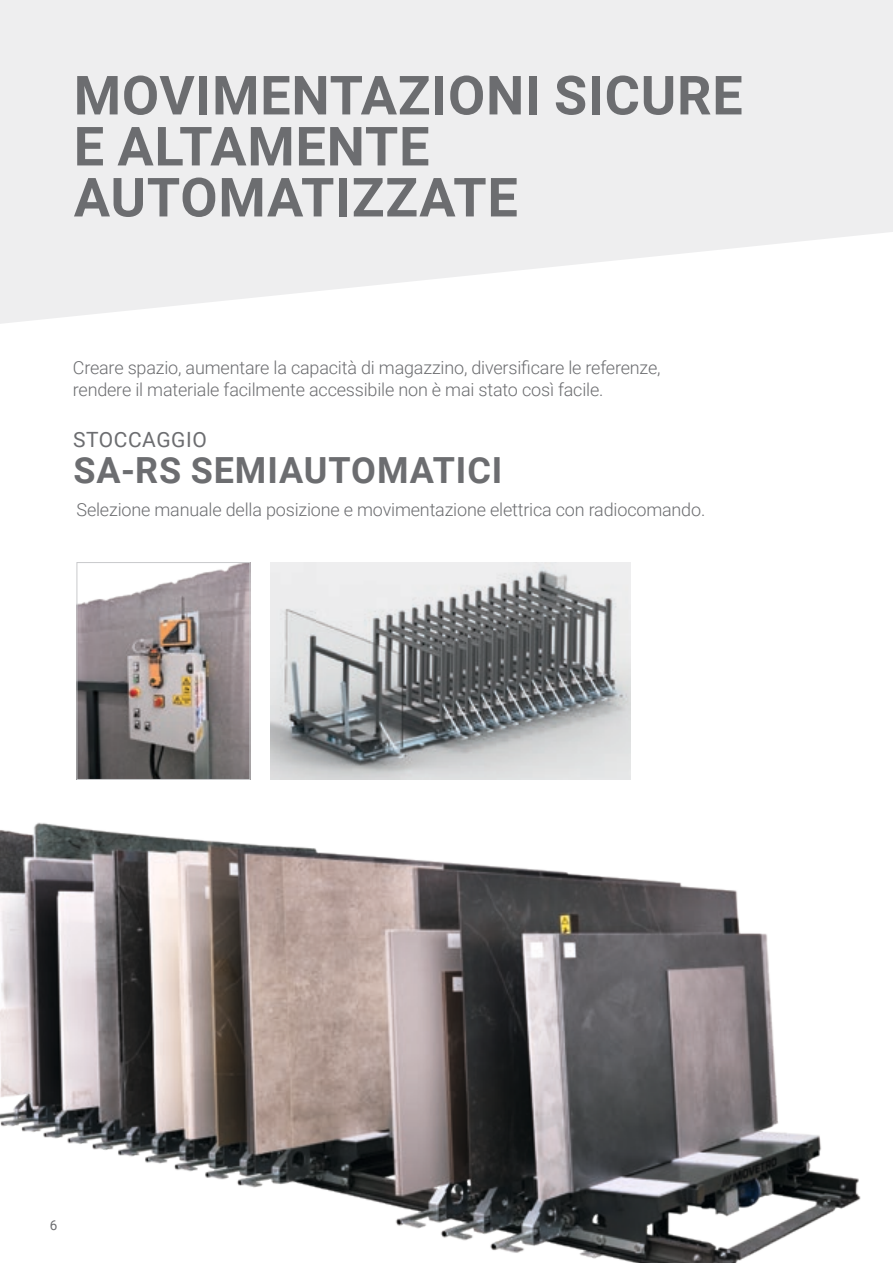
<style>
.page{position:relative;width:893px;height:1263px;background:#fff}
.page>*{position:absolute;margin:0;border:0;box-sizing:border-box;transform-origin:0 0}
.t1{font:700 54px/51px "Roboto";letter-spacing:.015em;color:#6c6d70}
.t2{font:700 36px "Roboto";letter-spacing:.025em;color:#6c6d70}
.t3{font:21px "Roboto";letter-spacing:.025em;color:#6c6d70}
.t4{font:300 18px "Roboto";letter-spacing:-.01em;color:#6c6d70}
.t5{font:13.5px "Roboto";color:#6c6d70}
</style>
<div class="page">
<svg style="left:0;top:0;width:893px;height:324px;background:#f0f0f1"></svg>
<img style="left:79px;top:564px;width:169px;height:214px">
<div style="left:77px;top:562px;width:173px;height:218px;border:1px solid #c9cacc"></div>
<img style="left:270px;top:562px;width:361px;height:218px">
<img style="left:0;top:822px;width:861px;height:441px">
<p class="t1" style="left:74px;top:68px;width:670px">MOVIMENTAZIONI SICURE<br>E ALTAMENTE<br>AUTOMATIZZATE</p>
<p class="t4" style="left:73px;top:355px;width:589px">Creare spazio, aumentare la capacità di magazzino, diversificare le referenze,</p>
<p class="t4" style="left:73px;top:376px;width:532px">rendere il materiale facilmente accessibile non è mai stato così facile.</p>
<p class="t3" style="left:73px;top:424px;width:135px">STOCCAGGIO</p>
<p class="t2" style="left:73px;top:444px;width:430px">SA-RS SEMIAUTOMATICI</p>
<p class="t4" style="left:77px;top:497px;width:630px">Selezione manuale della posizione e movimentazione elettrica con radiocomando.</p>
<p class="t5" style="left:50px;top:1215px;width:9px">6</p>
</div>
